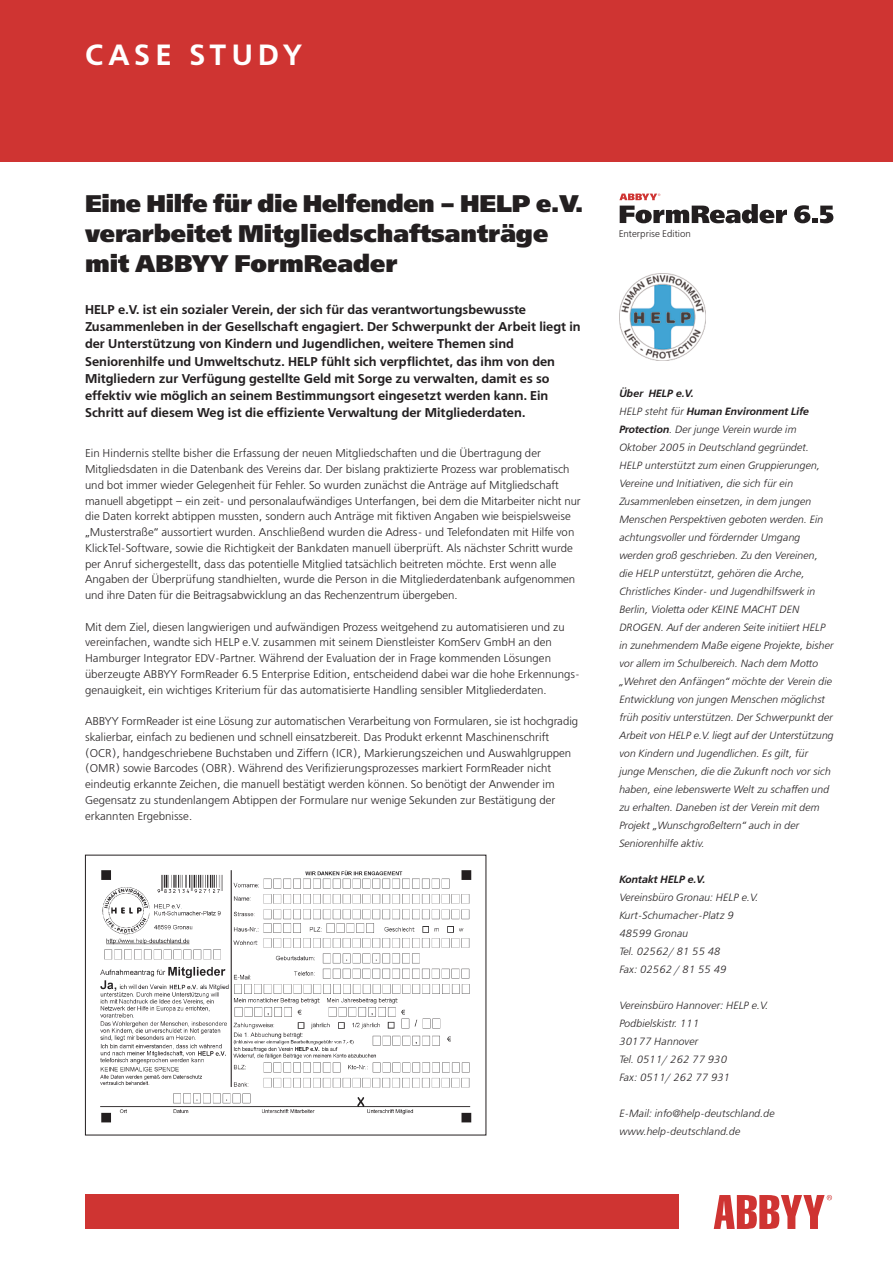
<style>
.page{position:relative;width:893px;height:1263px;background:#fff}
.page>*{position:absolute;margin:0;border:0;box-sizing:border-box;transform-origin:0 0}
.t1{font:29.25px "Free Set A Bold";letter-spacing:.16em;color:#fff}
.t2{font:24px/30px "Free Set Black A";color:#231f20}
.t3{font:12.75px/17.2px "Free Set A Bold";color:#231f20}
.t4{font:11.25px/15.8px "Free Set A";color:#231f20}
.t5{font:10.5px/18px "Free Set A Italic";color:#231f20}
.t6{font:italic 10.5px/18px "Free Set A Bold";color:#231f20}
.t7{font:9.6px "Free Set A";color:#231f20}
.s1{font-family:"Free Set A Italic";font-style:normal}
.s2{font-family:"Free Set A Bold";font-style:italic}
</style>
<div class="page">
<div style="left:0;top:0;width:893px;height:162px;background:#cf3432"></div>
<svg style="left:619px;top:193px;width:168px;height:30px"></svg>
<svg style="left:794px;top:205px;width:39px;height:18px"></svg>
<img style="left:619px;top:273px;width:87px;height:88px">
<img style="left:100px;top:870px;width:372px;height:253px">
<div style="left:85px;top:1195px;width:593px;height:34px;background:#cf3432"></div>
<svg style="left:714px;top:1195px;width:118px;height:34px"></svg>
<h1 class="t1" style="left:85px;top:38px;width:218px">CASE STUDY</h1>
<h2 class="t2" style="left:85px;top:189px;width:500px">Eine Hilfe für die Helfenden – HELP e.V. verarbeitet Mitgliedschaftsanträge mit ABBYY FormReader</h2>
<p class="t3" style="left:85px;top:301px;width:497px">HELP e.V. ist ein sozialer Verein, der sich für das verantwortungsbewusste Zusammenleben in der Gesellschaft engagiert. Der Schwerpunkt der Arbeit liegt in der Unterstützung von Kindern und Jugendlichen, weitere Themen sind Seniorenhilfe und Umweltschutz. HELP fühlt sich verpflichtet, das ihm von den Mitgliedern zur Verfügung gestellte Geld mit Sorge zu verwalten, damit es so effektiv wie möglich an seinem Bestimmungsort eingesetzt werden kann. Ein Schritt auf diesem Weg ist die effiziente Verwaltung der Mitgliederdaten.</p>
<p class="t4" style="left:85px;top:445px;width:497px">Ein Hindernis stellte bisher die Erfassung der neuen Mitgliedschaften und die Übertragung der Mitgliedsdaten in die Datenbank des Vereins dar. Der bislang praktizierte Prozess war problematisch und bot immer wieder Gelegenheit für Fehler. So wurden zunächst die Anträge auf Mitgliedschaft manuell abgetippt – ein zeit- und personalaufwändiges Unterfangen, bei dem die Mitarbeiter nicht nur die Daten korrekt abtippen mussten, sondern auch Anträge mit fiktiven Angaben wie beispielsweise „Musterstraße“ aussortiert wurden. Anschließend wurden die Adress- und Telefondaten mit Hilfe von KlickTel-Software, sowie die Richtigkeit der Bankdaten manuell überprüft. Als nächster Schritt wurde per Anruf sichergestellt, dass das potentielle Mitglied tatsächlich beitreten möchte. Erst wenn alle Angaben der Überprüfung standhielten, wurde die Person in die Mitgliederdatenbank aufgenommen und ihre Daten für die Beitragsabwicklung an das Rechenzentrum übergeben.</p>
<p class="t4" style="left:85px;top:619px;width:496px">Mit dem Ziel, diesen langwierigen und aufwändigen Prozess weitgehend zu automatisieren und zu vereinfachen, wandte sich HELP e.V. zusammen mit seinem Dienstleister KomServ GmbH an den Hamburger Integrator EDV-Partner. Während der Evaluation der in Frage kommenden Lösungen überzeugte ABBYY FormReader 6.5 Enterprise Edition, entscheidend dabei war die hohe Erkennungs&shy;genauigkeit, ein wichtiges Kriterium für das automatisierte Handling sensibler Mitgliederdaten.</p>
<p class="t4" style="left:85px;top:713px;width:495px">ABBYY FormReader ist eine Lösung zur automatischen Verarbeitung von Formularen, sie ist hochgradig skalierbar, einfach zu bedienen und schnell einsatzbereit. Das Produkt erkennt Maschinenschrift (OCR), handgeschriebene Buchstaben und Ziffern (ICR), Markierungszeichen und Auswahlgruppen (OMR) sowie Barcodes (OBR). Während des Verifizierungsprozesses markiert FormReader nicht eindeutig erkannte Zeichen, die manuell bestätigt werden können. So benötigt der Anwender im Gegensatz zu stundenlangem Abtippen der Formulare nur wenige Sekunden zur Bestätigung der erkannten Ergebnisse.</p>
<p class="t7" style="left:619px;top:228px;width:74px">Enterprise Edition</p>
<p class="t6" style="left:619px;top:384px;width:191px">Über HELP e.V.<br><span class="s1">HELP steht für</span> Human Environment Life</p>
<p class="t5" style="left:619px;top:420px;width:216px"><span class="s2">Protection</span>. Der junge Verein wurde im Oktober 2005 in Deutschland gegründet.<br>HELP unterstützt zum einen Gruppierungen, Vereine und Initiativen, die sich für ein Zusammenleben einsetzen, in dem jungen Menschen Perspektiven geboten werden. Ein achtungsvoller und fördernder Umgang werden groß geschrieben. Zu den Vereinen, die HELP unterstützt, gehören die Arche, Christliches Kinder- und Jugendhilfswerk in Berlin, Violetta oder KEINE MACHT DEN DROGEN. Auf der anderen Seite initiiert HELP in zunehmendem Maße eigene Projekte, bisher vor allem im Schulbereich. Nach dem Motto „Wehret den Anfängen“ möchte der Verein die Entwicklung von jungen Menschen möglichst früh positiv unterstützen. Der Schwerpunkt der Arbeit von HELP e.V. liegt auf der Unterstützung von Kindern und Jugendlichen. Es gilt, für junge Menschen, die die Zukunft noch vor sich haben, eine lebenswerte Welt zu schaffen und zu erhalten. Daneben ist der Verein mit dem Projekt „Wunschgroßeltern“ auch in der Seniorenhilfe aktiv.</p>
<p class="t6" style="left:619px;top:870px;width:88px">Kontakt HELP e.V.</p>
<p class="t5" style="left:619px;top:888px;width:140px">Vereinsbüro Gronau: HELP e.V.<br>Kurt-Schumacher-Platz 9<br>48599 Gronau<br>Tel. 02562/ 81 55 48<br>Fax: 02562 / 81 55 49</p>
<p class="t5" style="left:619px;top:996px;width:151px">Vereinsbüro Hannover: HELP e.V.<br>Podbielskistr. 111<br>30177 Hannover<br>Tel. 0511/ 262 77 930<br>Fax: 0511/ 262 77 931</p>
<p class="t5" style="left:619px;top:1104px;width:157px">E-Mail: info@help-deutschland.de www.help-deutschland.de</p>
</div>
